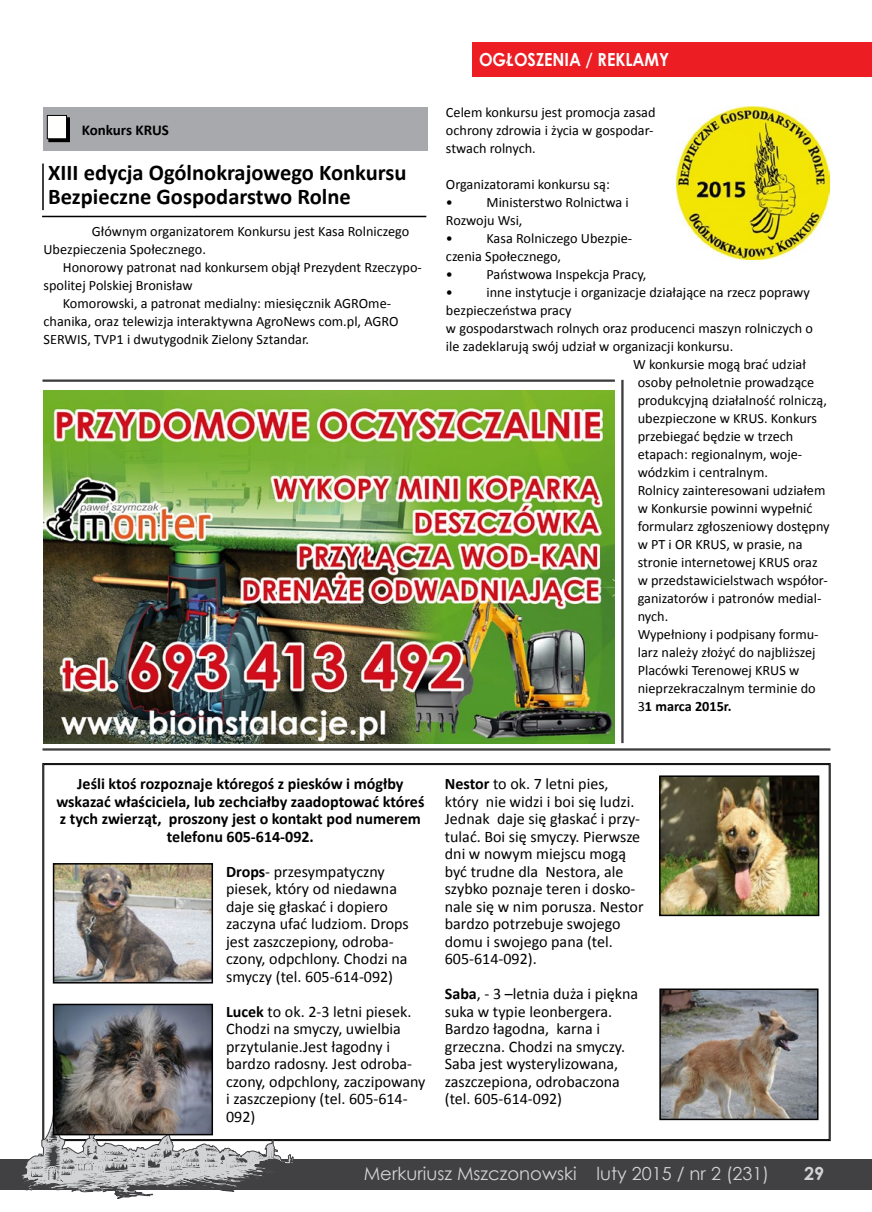
<style>
.page{position:relative;width:872px;height:1212px;background:#fff}
.page>*{position:absolute;margin:0;border:0;box-sizing:border-box;transform-origin:0 0}
.t1{font:700 22.5px/24.8px "Calibri";color:#000}
.t2{font:18px "Century Gothic";color:#d1d3d4}
.t3{font:700 18px "Century Gothic";color:#fff;scale:.9 1}
.t4{font:700 18px "Century Gothic";color:#d1d3d4}
.t5{font:16.05px/17.5px "Calibri";color:#000}
.t6{font:700 16.05px/17.5px "Calibri";color:#000;text-align:center}
.t7{font:700 15px "Calibri";color:#000}
.t8{font:14.25px/18px "Calibri";color:#000}
.t9{font:700 14.25px "Calibri";color:#000}
.s1{font-weight:400}
.s2{font-weight:700}
</style>
<div class="page">
<svg style="left:42px;top:763px;width:788px;height:378px"></svg>
<div style="left:0;top:1159px;width:872px;height:30px;background:#414042"></div>
<svg style="left:21px;top:1110px;width:273px;height:88px"></svg>
<img style="left:43px;top:390px;width:572px;height:353px">
<img style="left:676px;top:106px;width:153px;height:153px">
<div style="left:43px;top:107px;width:385px;height:43px;background:#a7a9ac"></div>
<div style="left:48px;top:117px;width:22px;height:25px;border:2px solid #000"></div>
<div style="left:47px;top:115px;width:20px;height:24px;background:#fffffe"></div>
<div style="left:47px;top:115px;width:20px;height:24px;border:1px solid #000"></div>
<hr style="left:42px;top:164px;width:2px;height:46px;background:#000">
<hr style="left:42px;top:216px;width:384px;height:1px;background:#000">
<hr style="left:43px;top:749px;width:787px;height:1px;background:#000">
<hr style="left:43px;top:750px;width:787px;height:1px;background:#000">
<img style="left:56px;top:866px;width:154px;height:114px">
<div style="left:53px;top:863px;width:160px;height:120px;border:2px solid #000"></div>
<img style="left:56px;top:1007px;width:154px;height:125px">
<div style="left:53px;top:1004px;width:160px;height:131px;border:2px solid #000"></div>
<img style="left:662px;top:778px;width:154px;height:135px">
<div style="left:659px;top:775px;width:160px;height:141px;border:2px solid #000"></div>
<img style="left:662px;top:991px;width:153px;height:126px">
<div style="left:659px;top:988px;width:159px;height:132px;border:2px solid #000"></div>
<div style="left:472px;top:43px;width:400px;height:34px;background:#ed1d24"></div>
<hr style="left:43px;top:380px;width:572px;height:1px;background:#000">
<hr style="left:43px;top:381px;width:572px;height:1px;background:#000">
<hr style="left:621px;top:380px;width:1px;height:363px;background:#000">
<hr style="left:622px;top:380px;width:1px;height:363px;background:#000">
<p class="t7" style="left:82px;top:120px;width:89px">Konkurs KRUS</p>
<h1 class="t1" style="left:48px;top:160px;width:360px">XIII edycja Ogólnokrajowego Konkursu<br>Bezpieczne Gospodarstwo Rolne</h1>
<p class="t8" style="left:43px;top:222px;width:367px;text-indent:48px">Głównym organizatorem Konkursu jest Kasa Rolniczego<br>Ubezpieczenia Społecznego.</p>
<p class="t8" style="left:63px;top:258px;width:360px">Honorowy patronat nad konkursem objął Prezydent Rzeczypo-</p>
<p class="t8" style="left:43px;top:276px;width:151px">spolitej Polskiej Bronisław</p>
<p class="t8" style="left:63px;top:294px;width:330px">Komorowski, a patronat medialny: miesięcznik AGROme-</p>
<p class="t8" style="left:43px;top:312px;width:356px">chanika, oraz telewizja interaktywna AgroNews com.pl, AGRO</p>
<p class="t8" style="left:43px;top:330px;width:267px">SERWIS, TVP1 i dwutygodnik Zielony Sztandar.</p>
<p class="t3" style="left:479px;top:46px;width:213px">OGŁOSZENIA / REKLAMY</p>
<p class="t8" style="left:446px;top:103px;width:211px">Celem konkursu jest promocja zasad ochrony zdrowia i życia w gospodar&shy;stwach rolnych.</p>
<p class="t8" style="left:446px;top:175px;width:165px">Organizatorami konkursu są:</p>
<p class="t8" style="left:446px;top:193px;width:184px">• Ministerstwo Rolnictwa i<br>Rozwoju Wsi,</p>
<p class="t8" style="left:446px;top:229px;width:188px">• Kasa Rolniczego Ubezpie&shy;czenia Społecznego,</p>
<p class="t8" style="left:446px;top:265px;width:202px">• Państwowa Inspekcja Pracy,</p>
<p class="t8" style="left:446px;top:283px;width:365px">• inne instytucje i organizacje działające na rzecz poprawy</p>
<p class="t8" style="left:446px;top:301px;width:127px">bezpieczeństwa pracy</p>
<p class="t8" style="left:446px;top:319px;width:369px">w gospodarstwach rolnych oraz producenci maszyn rolniczych o</p>
<p class="t8" style="left:446px;top:337px;width:289px">ile zadeklarują swój udział w organizacji konkursu.</p>
<p class="t8" style="left:633px;top:355px;width:174px">W konkursie mogą brać udział</p>
<p class="t8" style="left:637px;top:373px;width:178px">osoby pełnoletnie prowadzące</p>
<p class="t8" style="left:637px;top:391px;width:191px">produkcyjną działalność rolniczą,</p>
<p class="t8" style="left:637px;top:409px;width:181px">ubezpieczone w KRUS. Konkurs</p>
<p class="t8" style="left:637px;top:427px;width:157px">przebiegać będzie w trzech</p>
<p class="t8" style="left:637px;top:445px;width:166px">etapach: regionalnym, woje-</p>
<p class="t8" style="left:637px;top:463px;width:132px">wódzkim i centralnym.</p>
<p class="t8" style="left:637px;top:481px;width:189px">Rolnicy zainteresowani udziałem</p>
<p class="t8" style="left:637px;top:499px;width:176px">w Konkursie powinni wypełnić</p>
<p class="t8" style="left:637px;top:517px;width:193px">formularz zgłoszeniowy dostępny</p>
<p class="t8" style="left:637px;top:535px;width:166px">w PT i OR KRUS, w prasie, na</p>
<p class="t8" style="left:637px;top:553px;width:181px">stronie internetowej KRUS oraz</p>
<p class="t8" style="left:637px;top:571px;width:191px">w przedstawicielstwach współor-</p>
<p class="t8" style="left:637px;top:589px;width:185px">ganizatorów i patronów medial-</p>
<p class="t8" style="left:637px;top:607px;width:32px">nych.</p>
<p class="t8" style="left:637px;top:625px;width:182px">Wypełniony i podpisany formu-</p>
<p class="t8" style="left:637px;top:643px;width:179px">larz należy złożyć do najbliższej</p>
<p class="t8" style="left:637px;top:661px;width:163px">Placówki Terenowej KRUS w</p>
<p class="t8" style="left:637px;top:679px;width:179px">nieprzekraczalnym terminie do</p>
<p class="t9" style="left:637px;top:697px;width:95px"><span class="s1">3</span>1 marca 2015r.</p>
<p class="t6" style="left:56px;top:775px;width:369px">Jeśli ktoś rozpoznaje któregoś z piesków i mógłby wskazać właściciela, lub zechciałby zaadoptować któreś z tych zwierząt, proszony jest o kontakt pod numerem telefonu 605-614-092.</p>
<p class="t5" style="left:226px;top:862px;width:184px"><span class="s2">Drops</span>- przesympatyczny piesek, który od niedawna daje się głaskać i dopiero zaczyna ufać ludziom. Drops jest zaszczepiony, odroba&shy;czony, odpchlony. Chodzi na smyczy (tel. 605-614-092)</p>
<p class="t5" style="left:226px;top:1002px;width:201px"><span class="s2">Lucek</span> to ok. 2-3 letni piesek.<br>Chodzi na smyczy, uwielbia przytulanie.Jest łagodny i bardzo radosny. Jest odroba&shy;czony, odpchlony, zaczipowany i zaszczepiony (tel. 605-614-<br>092)</p>
<p class="t5" style="left:445px;top:775px;width:200px"><span class="s2">Nestor</span> to ok. 7 letni pies, który nie widzi i boi się ludzi.<br>Jednak daje się głaskać i przy&shy;tulać. Boi się smyczy. Pierwsze dni w nowym miejscu mogą być trudne dla Nestora, ale szybko poznaje teren i dosko&shy;nale się w nim porusza. Nestor bardzo potrzebuje swojego domu i swojego pana (tel.<br>605-614-092).</p>
<p class="t5" style="left:445px;top:985px;width:195px"><span class="s2">Saba</span>, - 3 –letnia duża i piękna suka w typie leonbergera.<br>Bardzo łagodna, karna i grzeczna. Chodzi na smyczy.<br>Saba jest wysterylizowana, zaszczepiona, odrobaczona (tel. 605-614-092)</p>
<p class="t2" style="left:364px;top:1161px;width:407px">Merkuriusz Mszczonowski luty 2015 / nr 2 (231)</p>
<p class="t4" style="left:804px;top:1159px;width:22px">29</p>
</div>
